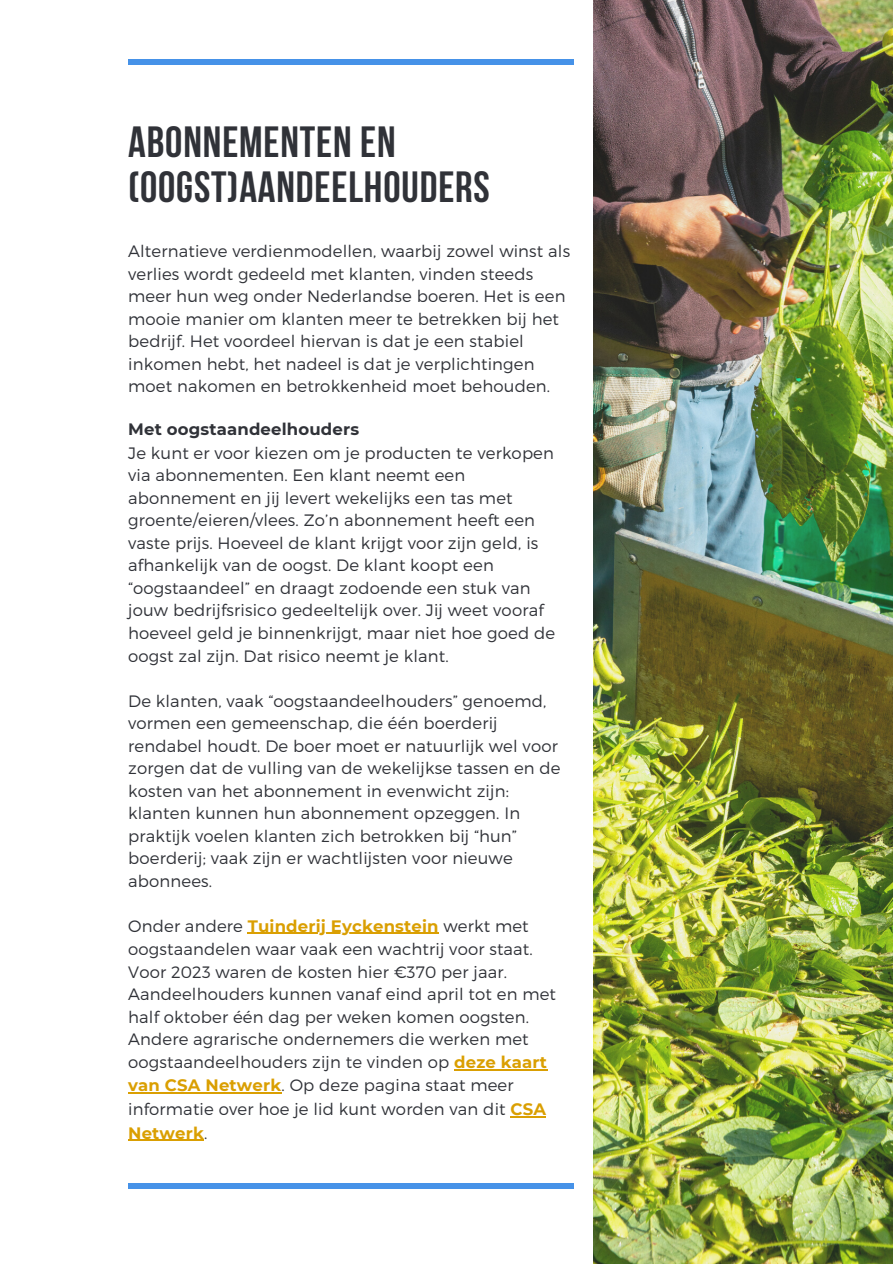
<style>
.page{position:relative;width:893px;height:1264px;background:#fff}
.page>*{position:absolute;margin:0;border:0;box-sizing:border-box;transform-origin:0 0}
.t1{font:700 43.5px/45px "Bebas Neue";letter-spacing:.02em;color:#303238}
.t2{font:300 16.5px/22.5px "Montserrat";letter-spacing:.01em;color:#303238}
.t3{font:700 16.5px "Montserrat";letter-spacing:.01em;color:#303238}
.s1{font-weight:700;color:#da9f02}
</style>
<div class="page">
<div style="left:128px;top:60px;width:446px;height:5px;background:#4692e8"></div>
<img style="left:594px;top:0;width:298px;height:1263px">
<hr style="left:248px;top:932px;width:191px;height:1px;background:#da9f02">
<hr style="left:454px;top:1068px;width:93px;height:2px;background:#da9f02">
<hr style="left:128px;top:1092px;width:153px;height:1px;background:#da9f02">
<hr style="left:510px;top:1116px;width:36px;height:1px;background:#da9f02">
<hr style="left:128px;top:1139px;width:76px;height:1px;background:#da9f02">
<div style="left:128px;top:1183px;width:446px;height:5px;background:#4692e8"></div>
<p class="t1" style="left:128px;top:123px;width:363px">ABONNEMENTEN EN (OOGST)AANDEELHOUDERS</p>
<p class="t2" style="left:128px;top:239px;width:443px">Alternatieve verdienmodellen, waarbij zowel winst als verlies wordt gedeeld met klanten, vinden steeds meer hun weg onder Nederlandse boeren. Het is een mooie manier om klanten meer te betrekken bij het bedrijf. Het voordeel hiervan is dat je een stabiel inkomen hebt, het nadeel is dat je verplichtingen moet nakomen en betrokkenheid moet behouden.</p>
<p class="t3" style="left:128px;top:419px;width:232px">Met oogstaandeelhouders</p>
<p class="t2" style="left:128px;top:441px;width:428px">Je kunt er voor kiezen om je producten te verkopen via abonnementen. Een klant neemt een abonnement en jij levert wekelijks een tas met groente/eieren/vlees. Zo’n abonnement heeft een vaste prijs. Hoeveel de klant krijgt voor zijn geld, is afhankelijk van de oogst. De klant koopt een “oogstaandeel” en draagt zodoende een stuk van jouw bedrijfsrisico gedeeltelijk over. Jij weet vooraf hoeveel geld je binnenkrijgt, maar niet hoe goed de oogst zal zijn. Dat risico neemt je klant.</p>
<p class="t2" style="left:128px;top:688px;width:434px">De klanten, vaak “oogstaandeelhouders” genoemd, vormen een gemeenschap, die één boerderij rendabel houdt. De boer moet er natuurlijk wel voor zorgen dat de vulling van de wekelijkse tassen en de kosten van het abonnement in evenwicht zijn: klanten kunnen hun abonnement opzeggen. In praktijk voelen klanten zich betrokken bij “hun” boerderij; vaak zijn er wachtlijsten voor nieuwe abonnees.</p>
<p class="t2" style="left:128px;top:913px;width:429px;line-height:23px">Onder andere <span class="s1">Tuinderij Eyckenstein</span> werkt met oogstaandelen waar vaak een wachtrij voor staat.<br>Voor 2023 waren de kosten hier €370 per jaar.<br>Aandeelhouders kunnen vanaf eind april tot en met half oktober één dag per weken komen oogsten.<br>Andere agrarische ondernemers die werken met oogstaandeelhouders zijn te vinden op <span class="s1">deze kaart van CSA Netwerk</span>. Op deze pagina staat meer informatie over hoe je lid kunt worden van dit <span class="s1">CSA Netwerk</span>.</p>
</div>
